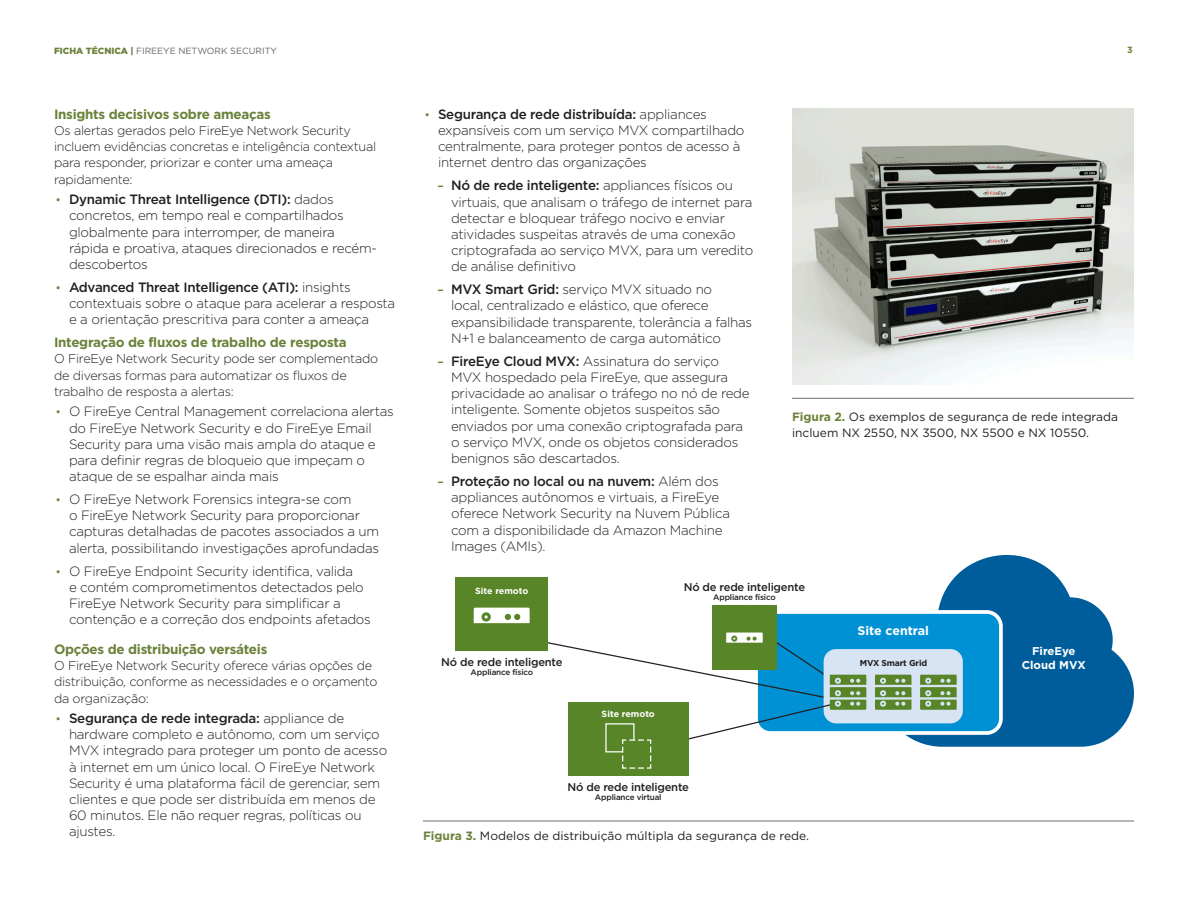
<style>
.page{position:relative;width:1188px;height:918px;background:#fff}
.page>*{position:absolute;margin:0;border:0;box-sizing:border-box;transform-origin:0 0}
.t1{font:300 13.5px/16.2px "Gotham";letter-spacing:-.02em;color:#231f20}
.Subhead_Level_2_gree{font:700 13.5px "Gotham";letter-spacing:-.02em;color:#6b823a}
.Body_text8_5_11_5_be{font:300 12.75px/16.2px "Gotham";letter-spacing:-.02em;color:#231f20}
.t2{font:700 12.45px "Gotham";color:#fff}
.t3{font:12px/16.5px "Gotham";color:#231f20}
.t4{font:700 11.4px/13.6px "Gotham";color:#fff;text-align:center}
.t5{font:500 11.25px "Gotham";letter-spacing:-.02em;color:#231f20}
.t6{font:9px "Gotham";color:#656565}
.t7{font:700 9px "Gotham";color:#fff}
.t8{font:700 9px "Gotham";color:#6b823a}
.t9{font:700 8.55px "Gotham";letter-spacing:-.02em;color:#231f20}
.t10{font:500 8.1px "Gotham";letter-spacing:-.02em;color:#231f20}
.s1{font-weight:900;color:#6b823a}
.s2{font-size:12px;color:#6b823a}
.s3{font-weight:500}
.s4{font-weight:500;font-size:12px;color:#6b823a}
.s5{font-weight:700;color:#6b823a}
</style>
<div class="page">
<hr style="left:792px;top:398px;width:342px;height:1px;background:#231f20">
<hr style="left:423px;top:821px;width:711px;height:1px;background:#231f20">
<svg style="left:938px;top:555px;width:196px;height:192px;fill:#005d9c"></svg>
<div style="left:456px;top:578px;width:92px;height:73px;background:#588527"></div>
<div style="left:568px;top:702px;width:121px;height:73px;background:#588527"></div>
<div style="left:712px;top:605px;width:65px;height:65px;background:#588527"></div>
<svg style="left:474px;top:608px;width:529px;height:161px"></svg>
<img style="left:792px;top:108px;width:342px;height:276px">
<p class="t6" style="left:54px;top:45px;width:224px"><span class="s1">FICHA TÉCNICA |</span> FIREEYE NETWORK SECURITY</p>
<p class="t8" style="left:1127px;top:44px;width:7px">3</p>
<p class="Subhead_Level_2_gree" style="left:54px;top:105px;width:218px">Insights decisivos sobre ameaças</p>
<p class="Body_text8_5_11_5_be" style="left:54px;top:122px;width:324px">Os alertas gerados pelo FireEye Network Security incluem evidências concretas e inteligência contextual para responder, priorizar e conter uma ameaça rapidamente:</p>
<p class="t1" style="left:69px;top:191px;width:309px;text-indent:-14px"><span class="s2">•</span> <span class="s3">Dynamic Threat Intelligence (DTI):</span> dados concretos, em tempo real e compartilhados globalmente para interromper, de maneira rápida e proativa, ataques direcionados e recém&shy;descobertos</p>
<p class="t1" style="left:69px;top:279px;width:328px;text-indent:-14px"><span class="s2">•</span> <span class="s3">Advanced Threat Intelligence (ATI):</span> insights contextuais sobre o ataque para acelerar a resposta e a orientação prescritiva para conter a ameaça</p>
<p class="Subhead_Level_2_gree" style="left:54px;top:333px;width:294px">Integração de fluxos de trabalho de resposta</p>
<p class="Body_text8_5_11_5_be" style="left:54px;top:350px;width:326px">O FireEye Network Security pode ser complementado de diversas formas para automatizar os fluxos de trabalho de resposta a alertas:</p>
<p class="t1" style="left:69px;top:403px;width:326px;text-indent:-14px"><span class="s2">•</span> O FireEye Central Management correlaciona alertas do FireEye Network Security e do FireEye Email Security para uma visão mais ampla do ataque e para definir regras de bloqueio que impeçam o ataque de se espalhar ainda mais</p>
<p class="t1" style="left:69px;top:491px;width:312px;text-indent:-14px"><span class="s2">•</span> O FireEye Network Forensics integra-se com<br>o FireEye Network Security para proporcionar capturas detalhadas de pacotes associados a um alerta, possibilitando investigações aprofundadas</p>
<p class="t1" style="left:69px;top:562px;width:303px;text-indent:-14px"><span class="s2">•</span> O FireEye Endpoint Security identifica, valida<br>e contém comprometimentos detectados pelo FireEye Network Security para simplificar a contenção e a correção dos endpoints afetados</p>
<p class="Subhead_Level_2_gree" style="left:54px;top:640px;width:215px">Opções de distribuição versáteis</p>
<p class="Body_text8_5_11_5_be" style="left:54px;top:657px;width:325px">O FireEye Network Security oferece várias opções de distribuição, conforme as necessidades e o orçamento da organização:</p>
<p class="t1" style="left:69px;top:710px;width:320px;text-indent:-14px"><span class="s2">•</span> <span class="s3">Segurança de rede integrada:</span> appliance de hardware completo e autônomo, com um serviço MVX integrado para proteger um ponto de acesso à internet em um único local. O FireEye Network Security é uma plataforma fácil de gerenciar, sem clientes e que pode ser distribuída em menos de 60 minutos. Ele não requer regras, políticas ou ajustes.</p>
<p class="t1" style="left:438px;top:106px;width:308px;text-indent:-14px"><span class="s2">•</span> <span class="s3">Segurança de rede distribuída:</span> appliances expansíveis com um serviço MVX compartilhado centralmente, para proteger pontos de acesso à internet dentro das organizações</p>
<p class="t1" style="left:451px;top:177px;width:304px;text-indent:-14px"><span class="s4">–</span> <span class="s3">Nó de rede inteligente:</span> appliances físicos ou virtuais, que analisam o tráfego de internet para detectar e bloquear tráfego nocivo e enviar atividades suspeitas através de uma conexão criptografada ao serviço MVX, para um veredito de análise definitivo</p>
<p class="t1" style="left:451px;top:281px;width:303px;text-indent:-14px"><span class="s4">–</span> <span class="s3">MVX Smart Grid:</span> serviço MVX situado no<br>local, centralizado e elástico, que oferece expansibilidade transparente, tolerância a falhas N+1 e balanceamento de carga automático</p>
<p class="t1" style="left:451px;top:353px;width:300px;text-indent:-14px"><span class="s4">–</span> <span class="s3">FireEye Cloud MVX:</span> Assinatura do serviço MVX hospedado pela FireEye, que assegura privacidade ao analisar o tráfego no nó de rede inteligente. Somente objetos suspeitos são enviados por uma conexão criptografada para o serviço MVX, onde os objetos considerados benignos são descartados.</p>
<p class="t1" style="left:451px;top:473px;width:281px;text-indent:-14px"><span class="s4">–</span> <span class="s3">Proteção no local ou na nuvem:</span> Além dos appliances autônomos e virtuais, a FireEye oferece Network Security na Nuvem Pública com a disponibilidade da Amazon Machine Images (AMIs).</p>
<p class="t3" style="left:792px;top:408px;width:328px"><span class="s5">Figura 2.</span> Os exemplos de segurança de rede integrada incluem NX 2550, NX 3500, NX 5500 e NX 10550.</p>
<p class="t7" style="left:475px;top:584px;width:55px">Site remoto</p>
<p class="t5" style="left:441px;top:654px;width:123px">Nó de rede inteligente</p>
<p class="t10" style="left:471px;top:667px;width:64px">Appliance físico</p>
<p class="t5" style="left:684px;top:579px;width:123px">Nó de rede inteligente</p>
<p class="t10" style="left:713px;top:592px;width:64px">Appliance físico</p>
<p class="t7" style="left:602px;top:708px;width:55px">Site remoto</p>
<p class="t5" style="left:568px;top:779px;width:123px">Nó de rede inteligente</p>
<p class="t10" style="left:595px;top:792px;width:68px">Appliance virtual</p>
<p class="t3" style="left:423px;top:827px;width:387px"><span class="s5">Figura 3.</span> Modelos de distribuição múltipla da segurança de rede.</p>
<p class="t2" style="left:857px;top:622px;width:73px">Site central</p>
<p class="t9" style="left:860px;top:657px;width:69px">MVX Smart Grid</p>
<p class="t4" style="left:1022px;top:644px;width:65px">FireEye<br>Cloud MVX</p>
</div>
